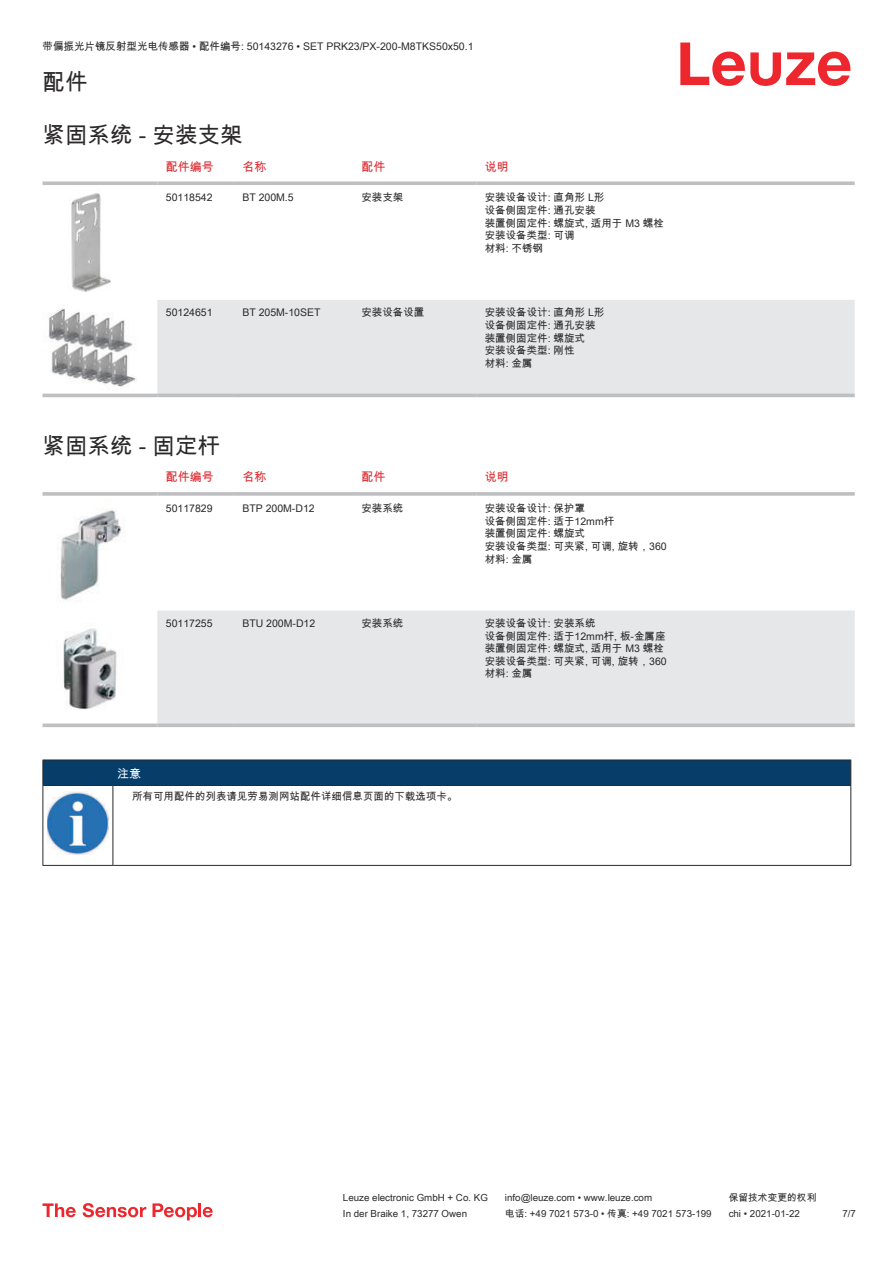
<style>
.page{position:relative;width:893px;height:1263px;background:#fff}
.page>*{position:absolute;margin:0;border:0;box-sizing:border-box;transform-origin:0 0}
.t1{font:22.5px "Arial Unicode MS";color:#2b292a}
.t2{font:12px "Arial Unicode MS";color:#db2a30}
.t3{font:12px "Arial Unicode MS";color:#fff}
.t4{font:10.5px/12.6px "Arial Unicode MS";color:#2b292a}
.t5{font:9.75px "Arial Unicode MS";color:#2b292a}
</style>
<div class="page">
<svg style="left:680px;top:43px;width:170px;height:43px"></svg>
<svg style="left:43px;top:393px;width:812px;height:5px"></svg>
<div style="left:157px;top:300px;width:698px;height:94px;background:#e6e7e9"></div>
<svg style="left:43px;top:181px;width:114px;height:4px"></svg>
<svg style="left:157px;top:181px;width:77px;height:4px"></svg>
<svg style="left:234px;top:181px;width:119px;height:4px"></svg>
<svg style="left:353px;top:181px;width:123px;height:4px"></svg>
<svg style="left:476px;top:181px;width:379px;height:4px;background:#c4c6c8"></svg>
<hr style="left:43px;top:394px;width:114px;height:3px;background:#bdbfc1">
<hr style="left:157px;top:394px;width:77px;height:3px;background:#bdbfc1">
<hr style="left:234px;top:394px;width:119px;height:3px;background:#bdbfc1">
<hr style="left:353px;top:394px;width:123px;height:3px;background:#bdbfc1">
<hr style="left:476px;top:394px;width:379px;height:3px;background:#bdbfc1">
<img style="left:71px;top:193px;width:40px;height:99px">
<img style="left:48px;top:306px;width:89px;height:81px">
<div style="left:157px;top:610px;width:698px;height:113px;background:#e6e7e9"></div>
<svg style="left:43px;top:492px;width:114px;height:4px"></svg>
<svg style="left:157px;top:492px;width:77px;height:4px"></svg>
<svg style="left:234px;top:492px;width:119px;height:4px"></svg>
<svg style="left:353px;top:492px;width:123px;height:4px"></svg>
<svg style="left:476px;top:492px;width:379px;height:4px;background:#c3c5c7"></svg>
<svg style="left:43px;top:723px;width:114px;height:4px"></svg>
<svg style="left:157px;top:723px;width:77px;height:4px"></svg>
<svg style="left:234px;top:723px;width:119px;height:4px"></svg>
<svg style="left:353px;top:723px;width:123px;height:4px"></svg>
<svg style="left:476px;top:723px;width:379px;height:4px;background:#c2c4c6"></svg>
<img style="left:60px;top:510px;width:62px;height:90px">
<img style="left:63px;top:628px;width:54px;height:82px">
<svg style="left:44px;top:786px;width:806px;height:79px"></svg>
<hr style="left:43px;top:785px;width:70px;height:1px;background:#2b292a">
<div style="left:43px;top:760px;width:808px;height:25px;background:#063d69"></div>
<hr style="left:113px;top:785px;width:738px;height:1px;background:#2b292a">
<hr style="left:43px;top:786px;width:1px;height:75px;background:#2b292a">
<hr style="left:113px;top:786px;width:1px;height:75px;background:#2b292a">
<hr style="left:850px;top:786px;width:1px;height:75px;background:#2b292a">
<hr style="left:43px;top:865px;width:70px;height:1px;background:#2b292a">
<hr style="left:113px;top:865px;width:738px;height:1px;background:#2b292a">
<img style="left:47px;top:792px;width:61px;height:63px">
<div style="left:115px;top:786px;width:734px;height:21px;background:#fff"></div>
<svg style="left:43px;top:1203px;width:33px;height:14px"></svg>
<svg style="left:83px;top:1203px;width:63px;height:14px"></svg>
<svg style="left:153px;top:1203px;width:44px;height:17px"></svg>
<hr style="left:198px;top:1203px;width:3px;height:14px;background:#ed272d">
<svg style="left:203px;top:1207px;width:10px;height:10px"></svg>
<p class="t4" style="left:43px;top:40px;width:432px">带偏振光片镜反射型光电传感器 • 配件编号: 50143276 • SET PRK23/PX-200-M8TKS50x50.1</p>
<h1 class="t1" style="left:43px;top:66px;width:46px">配件</h1>
<h1 class="t1" style="left:43px;top:119px;width:202px">紧固系统 - 安装支架</h1>
<p class="t2" style="left:166px;top:158px;width:49px">配件编号</p>
<p class="t2" style="left:242px;top:158px;width:25px">名称</p>
<p class="t2" style="left:361px;top:158px;width:25px">配件</p>
<p class="t2" style="left:485px;top:158px;width:25px">说明</p>
<p class="t4" style="left:166px;top:191px;width:48px">50118542</p>
<p class="t4" style="left:242px;top:191px;width:53px">BT 200M.5</p>
<p class="t4" style="left:361px;top:191px;width:43px">安装支架</p>
<p class="t4" style="left:485px;top:191px;width:181px">安装设备设计: 直角形 L形<br>设备侧固定件: 通孔安装<br>装置侧固定件: 螺旋式, 适用于 M3 螺栓安装设备类型: 可调<br>材料: 不锈钢</p>
<p class="t4" style="left:166px;top:306px;width:48px">50124651</p>
<p class="t4" style="left:242px;top:306px;width:80px">BT 205M-10SET</p>
<p class="t4" style="left:361px;top:306px;width:64px">安装设备设置</p>
<p class="t4" style="left:485px;top:306px;width:121px">安装设备设计: 直角形 L形设备侧固定件: 通孔安装装置侧固定件: 螺旋式<br>安装设备类型: 刚性<br>材料: 金属</p>
<h1 class="t1" style="left:43px;top:429px;width:179px">紧固系统 - 固定杆</h1>
<p class="t2" style="left:166px;top:468px;width:49px">配件编号</p>
<p class="t2" style="left:242px;top:468px;width:25px">名称</p>
<p class="t2" style="left:361px;top:468px;width:25px">配件</p>
<p class="t2" style="left:485px;top:468px;width:25px">说明</p>
<p class="t4" style="left:166px;top:502px;width:48px">50117829</p>
<p class="t4" style="left:242px;top:502px;width:74px">BTP 200M-D12</p>
<p class="t4" style="left:361px;top:502px;width:43px">安装系统</p>
<p class="t4" style="left:485px;top:502px;width:184px">安装设备设计: 保护罩<br>设备侧固定件: 适于12mm杆<br>装置侧固定件: 螺旋式<br>安装设备类型: 可夹紧, 可调, 旋转，360材料: 金属</p>
<p class="t4" style="left:166px;top:617px;width:48px">50117255</p>
<p class="t4" style="left:242px;top:617px;width:74px">BTU 200M-D12</p>
<p class="t4" style="left:361px;top:617px;width:43px">安装系统</p>
<p class="t4" style="left:485px;top:617px;width:184px">安装设备设计: 安装系统<br>设备侧固定件: 适于12mm杆, 板-金属座装置侧固定件: 螺旋式, 适用于 M3 螺栓安装设备类型: 可夹紧, 可调, 旋转，360材料: 金属</p>
<p class="t3" style="left:117px;top:764px;width:25px">注意</p>
<p class="t4" style="left:132px;top:790px;width:327px">所有可用配件的列表请见劳易测网站配件详细信息页面的下载选项卡。</p>
<p class="t5" style="left:343px;top:1191px;width:146px">Leuze electronic GmbH + Co. KG</p>
<p class="t5" style="left:505px;top:1191px;width:149px">info@leuze.com • www.leuze.com</p>
<p class="t5" style="left:729px;top:1191px;width:89px">保留技术变更的权利</p>
<p class="t5" style="left:343px;top:1206px;width:126px">In der Braike 1, 73277 Owen</p>
<p class="t5" style="left:505px;top:1206px;width:208px">电话: +49 7021 573-0 • 传真: +49 7021 573-199</p>
<p class="t5" style="left:729px;top:1206px;width:73px">chi • 2021-01-22</p>
<p class="t5" style="left:842px;top:1206px;width:15px">7 /7</p>
</div>
